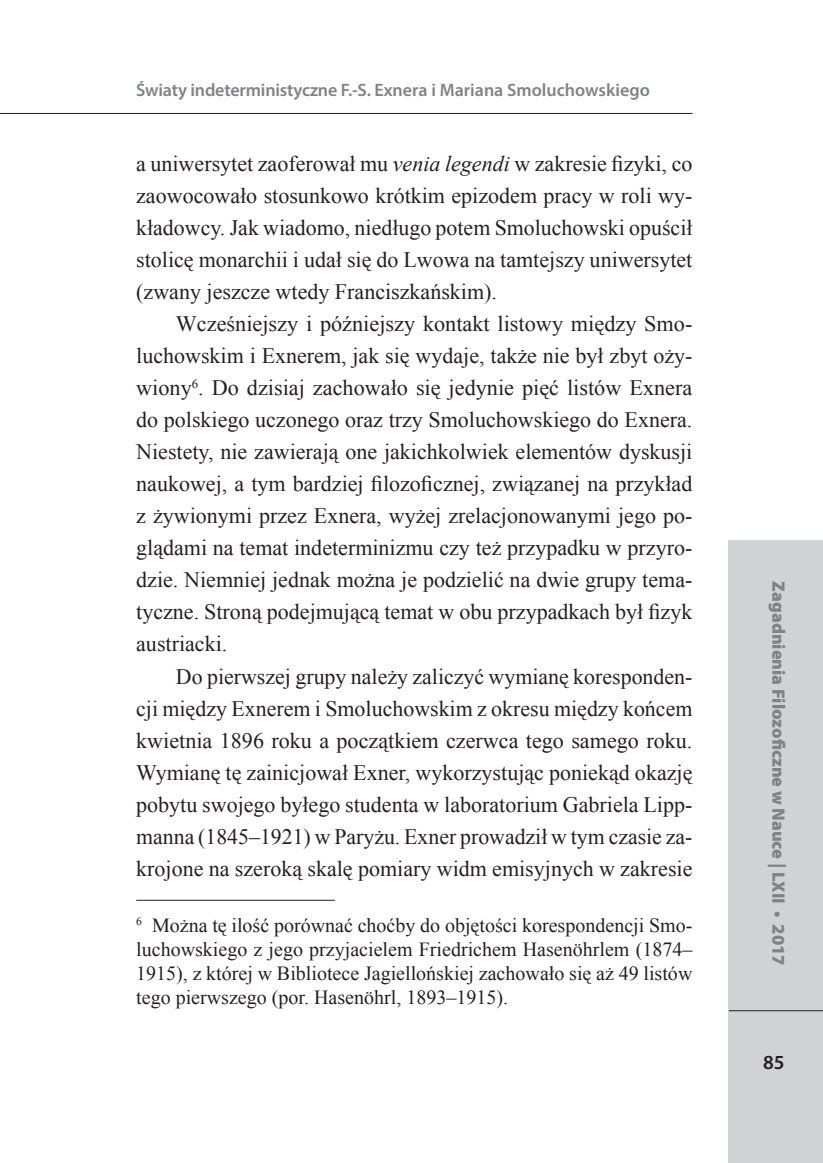
<style>
.page{position:relative;width:823px;height:1163px;background:#fff}
.page>*{position:absolute;margin:0;border:0;box-sizing:border-box;transform-origin:0 0}
.Tekst{font:22px/32px "Times New Roman";color:#231f20;text-align:justify}
.Przypis_dolny{font:20px/24px "Times New Roman";color:#231f20;text-align:justify}
.t1{font:600 20px "Myriad Pro";color:#231f20}
.t2{font:600 18px "Myriad Pro";letter-spacing:-.005em;color:#808285}
.t3{font:900 18px "Myriad Pro";color:#808285}
.s1{font-style:italic}
</style>
<div class="page">
<div style="left:727px;top:540px;width:95px;height:622px;background:#d1d2d4"></div>
<hr style="left:0;top:113px;width:692px;height:1px;background:#231f20">
<hr style="left:728px;top:1010px;width:94px;height:1px;background:#231f20">
<hr style="left:136px;top:899px;width:198px;height:1px;background:#231f20">
<p class="t2" style="left:136px;top:79px;width:515px">Światy indeterministyczne F.-S. Exnera i Mariana Smoluchowskiego</p>
<p class="Tekst" style="left:136px;top:147px;width:557px">a uniwersytet zaoferował mu <span class="s1">venia legendi</span> w zakresie fizyki, co zaowocowało stosunkowo krótkim epizodem pracy w roli wy&shy;kładowcy. Jak wiadomo, niedługo potem Smoluchowski opuścił stolicę monarchii i udał się do Lwowa na tamtejszy uniwersytet (zwany jeszcze wtedy Franciszkańskim).</p>
<p class="Tekst" style="left:136px;top:307px;width:557px;text-indent:40px">Wcześniejszy i późniejszy kontakt listowy między Smo&shy;luchowskim i Exnerem, jak się wydaje, także nie był zbyt oży&shy;wiony<sup>6</sup>. Do dzisiaj zachowało się jedynie pięć listów Exnera do polskiego uczonego oraz trzy Smoluchowskiego do Exnera.<br>Niestety, nie zawierają one jakichkolwiek elementów dyskusji naukowej, a tym bardziej filozoficznej, związanej na przykład z żywionymi przez Exnera, wyżej zrelacjonowanymi jego po&shy;glądami na temat indeterminizmu czy też przypadku w przyro&shy;dzie. Niemniej jednak można je podzielić na dwie grupy tema&shy;tyczne. Stroną podejmującą temat w obu przypadkach był fizyk austriacki.</p>
<p class="Tekst" style="left:136px;top:659px;width:557px;text-indent:40px">Do pierwszej grupy należy zaliczyć wymianę koresponden&shy;cji między Exnerem i Smoluchowskim z okresu między końcem kwietnia 1896 roku a początkiem czerwca tego samego roku.<br>Wymianę tę zainicjował Exner, wykorzystując poniekąd okazję pobytu swojego byłego studenta w laboratorium Gabriela Lipp&shy;manna (1845–1921) w Paryżu. Exner prowadził w tym czasie za&shy;krojone na szeroką skalę pomiary widm emisyjnych w zakresie</p>
<p class="Przypis_dolny" style="left:136px;top:912px;width:557px"><sup>6</sup> Można tę ilość porównać choćby do objętości korespondencji Smo&shy;luchowskiego z jego przyjacielem Friedrichem Hasenöhrlem (1874– 1915), z której w Bibliotece Jagiellońskiej zachowało się aż 49 listów tego pierwszego (por. Hasenöhrl, 1893–1915).</p>
<p class="t3" style="left:790px;top:581px;width:385px;rotate:90deg">Zagadnienia Filozoficzne w Nauce | LXII • 2017</p>
<p class="t1" style="left:762px;top:1049px;width:23px">85</p>
</div>
